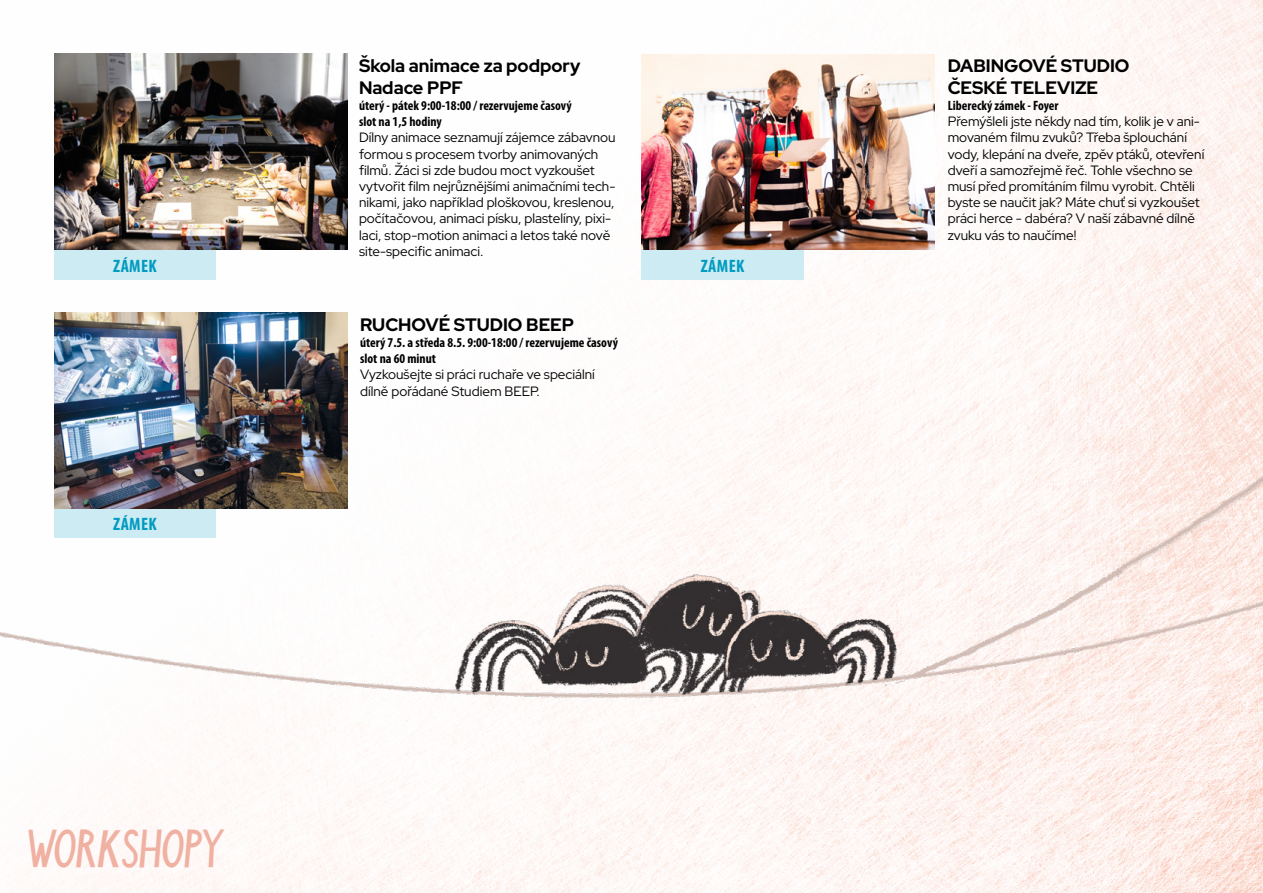
<style>
.page{position:relative;width:1263px;height:893px;background:#fff}
.page>*{position:absolute;margin:0;border:0;box-sizing:border-box;transform-origin:0 0}
.t1{font:41.85px "Noemi Festival Versal";letter-spacing:-.505em;color:#f0b1a2}
.t2{font:700 18px/21.6px "Red Hat Display";color:#000}
.t3{font:700 condensed 18px "Myriad Pro";letter-spacing:.02em;color:#009bc0}
.t4{font:13.5px/16.2px "Red Hat Display";color:#000}
.t5{font:700 condensed 13.5px/16.2px "Myriad Pro";color:#000}
</style>
<div class="page">
<img style="left:7px;top:0;width:1256px;height:892px">
<div style="left:54px;top:250px;width:162px;height:30px;background:#ccebf2"></div>
<div style="left:642px;top:250px;width:162px;height:30px;background:#ccebf2"></div>
<img style="left:54px;top:54px;width:294px;height:195px">
<img style="left:54px;top:312px;width:294px;height:14px">
<img style="left:642px;top:54px;width:293px;height:196px">
<img style="left:0;top:326px;width:1263px;height:512px">
<h2 class="t3" style="left:113px;top:256px;width:45px">ZÁMEK</h2>
<h2 class="t3" style="left:113px;top:514px;width:45px">ZÁMEK</h2>
<h1 class="t1" style="left:22px;top:828px;width:214px">WORKSHOPY</h1>
<h2 class="t2" style="left:359px;top:55px;width:223px">Škola animace za podpory<br>Nadace PPF</h2>
<p class="t5" style="left:359px;top:98px;width:214px">úterý - pátek 9:00-18:00 / rezervujeme časový slot na 1,5 hodiny</p>
<p class="t4" style="left:359px;top:129px;width:258px">Dílny animace seznamují zájemce zábavnou formou s procesem tvorby animovaných filmů. Žáci si zde budou moct vyzkoušet vytvořit film nejrůznějšími animačními tech&shy;nikami, jako například ploškovou, kreslenou, počítačovou, animaci písku, plastelíny, pixi&shy;laci, stop-motion animaci a letos také nově site-specific animaci.</p>
<h2 class="t2" style="left:360px;top:313px;width:216px">RUCHOVÉ STUDIO BEEP</h2>
<p class="t5" style="left:360px;top:334px;width:259px">úterý 7.5. a středa 8.5. 9:00-18:00 / rezervujeme časový slot na 60 minut</p>
<p class="t4" style="left:360px;top:366px;width:236px">Vyzkoušejte si práci ruchaře ve speciální dílně pořádané Studiem BEEP.</p>
<h2 class="t3" style="left:701px;top:256px;width:45px">ZÁMEK</h2>
<h2 class="t2" style="left:948px;top:55px;width:183px">DABINGOVÉ STUDIO<br>ČESKÉ TELEVIZE</h2>
<p class="t5" style="left:948px;top:98px;width:112px">Liberecký zámek - Foyer</p>
<p class="t4" style="left:948px;top:113px;width:258px">Přemýšleli jste někdy nad tím, kolik je v ani&shy;movaném filmu zvuků? Třeba šplouchání vody, klepání na dveře, zpěv ptáků, otevření dveří a samozřejmě řeč. Tohle všechno se musí před promítáním filmu vyrobit. Chtěli byste se naučit jak? Máte chuť si vyzkoušet práci herce - dabéra? V naší zábavné dílně zvuku vás to naučíme!</p>
</div>
